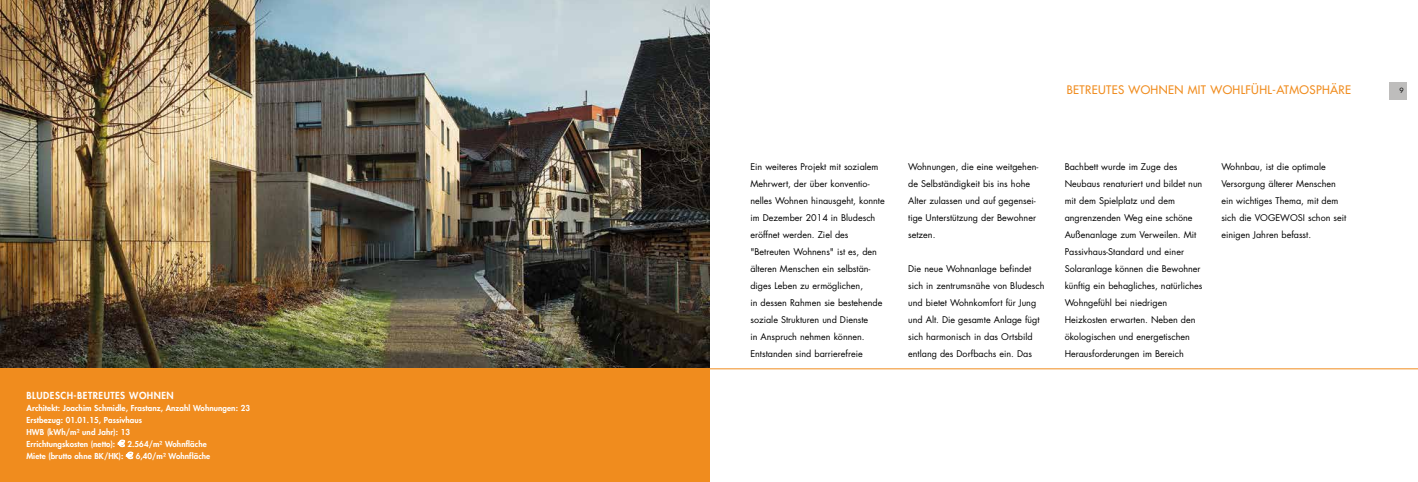
<style>
.page{position:relative;width:1418px;height:482px;background:#fff}
.page>*{position:absolute;margin:0;border:0;box-sizing:border-box;transform-origin:0 0}
.t1{font:500 11.5px "Futura Std";letter-spacing:.03em;color:#f08c1e}
.t2{font:800 9.5px "Futura Std";letter-spacing:.05em;color:#fff}
.t3{font:9px/17px "Futura Std";color:#000}
.t4{font:800 8px/12px "Futura Std";letter-spacing:.01em;color:#fff}
.t5{font:7px "Futura Std";color:#000}
.s1{font-family:"Euro Sans Std";font-weight:400;font-size:9.5px}
</style>
<div class="page">
<img style="left:0;top:0;width:709px;height:369px">
<hr style="left:709px;top:369px;width:708px;height:1px;background:#f08c1e">
<div style="left:1389px;top:82px;width:17px;height:17px;background:#bebdbc"></div>
<div style="left:0;top:369px;width:709px;height:113px;background:#f08c1e"></div>
<svg style="left:118px;top:440px;width:15px;height:19px"></svg>
<p class="t2" style="left:27px;top:389px;width:149px">BLUDESCH-BETREUTES WOHNEN</p>
<p class="t4" style="left:27px;top:402px;width:225px">Architekt: Joachim Schmidle, Frastanz, Anzahl Wohnungen: 23<br>Erstbezug: 01.01.15, Passivhaus<br>HWB (kWh/m² und Jahr): 13<br>Errichtungskosten (netto): <span class="s1">€</span> 2.564/m² Wohnfläche<br>Miete (brutto ohne BK/HK): <span class="s1">€</span> 6,40/m² Wohnfläche</p>
<p class="t1" style="left:1066px;top:83px;width:286px">BETREUTES WOHNEN MIT WOHLFÜHL-ATMOSPHÄRE</p>
<p class="t3" style="left:750px;top:158px;width:136px">Ein weiteres Projekt mit sozialem<br>Mehrwert, der über konventio&shy;nelles Wohnen hinausgeht, konnte im Dezember 2014 in Bludesch eröffnet werden. Ziel des "Betreuten Wohnens" ist es, den älteren Menschen ein selbstän&shy;diges Leben zu ermöglichen,<br>in dessen Rahmen sie bestehende soziale Strukturen und Dienste<br>in Anspruch nehmen können.<br>Entstanden sind barrierefreie</p>
<p class="t3" style="left:908px;top:158px;width:132px">Wohnungen, die eine weitgehen&shy;de Selbständigkeit bis ins hohe<br>Alter zulassen und auf gegensei&shy;tige Unterstützung der Bewohner setzen.</p>
<p class="t3" style="left:908px;top:260px;width:138px">Die neue Wohnanlage befindet sich in zentrumsnähe von Bludesch und bietet Wohnkomfort für Jung und Alt. Die gesamte Anlage fügt sich harmonisch in das Ortsbild entlang des Dorfbachs ein. Das</p>
<p class="t3" style="left:1064px;top:158px;width:139px">Bachbett wurde im Zuge des<br>Neubaus renaturiert und bildet nun mit dem Spielplatz und dem angrenzenden Weg eine schöne<br>Außenanlage zum Verweilen. Mit<br>Passivhaus-Standard und einer<br>Solaranlage können die Bewohner künftig ein behagliches, natürliches<br>Wohngefühl bei niedrigen<br>Heizkosten erwarten. Neben den ökologischen und energetischen<br>Herausforderungen im Bereich</p>
<p class="t3" style="left:1221px;top:158px;width:126px">Wohnbau, ist die optimale<br>Versorgung älterer Menschen ein wichtiges Thema, mit dem sich die VOGEWOSI schon seit einigen Jahren befasst.</p>
<p class="t5" style="left:1399px;top:86px;width:6px">9</p>
</div>
